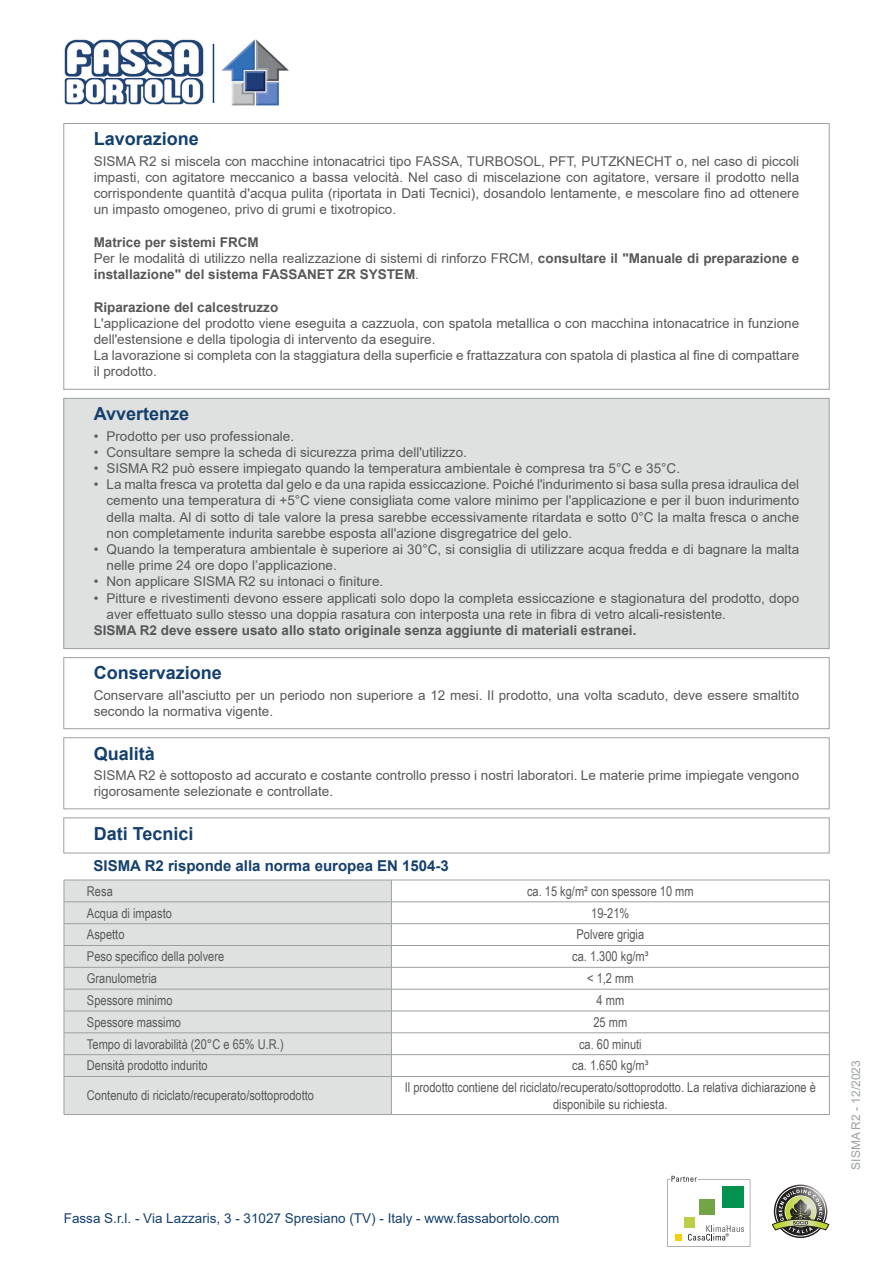
<style>
.page{position:relative;width:893px;height:1263px;background:#fff}
.page>*{position:absolute;margin:0;border:0;box-sizing:border-box;transform-origin:0 0}
.Titolo{font:700 18px "Arial";color:#15406e}
.Sottotitolo{font:700 15px "Arial";color:#15406e}
.Lavorazione{font:13.5px/16.2px "Arial";color:#57585a}
.normale_centrato{font:13.5px/16.2px "Arial Narrow";color:#57585a;text-align:center}
.normale_sx{font:13.5px "Arial Narrow";color:#57585a}
.Lavorazione-2{font:700 13.5px/16.2px "Arial";color:#57585a}
.Qualita{font:13.5px/16.2px "Arial";color:#57585a}
.Conservazione{font:13.5px/16.2px "Arial";color:#57585a}
.Note{font:700 13.5px "Arial";color:#57585a}
.t1{font:13.5px "Arial";color:#15406e}
.Grassetto{font:700 13.5px "Arial";color:#57585a}
.t2{font:12px "Arial";color:#9ba1a4}
.s1{font-weight:400}
</style>
<div class="page">
<div style="left:64px;top:123px;width:765px;height:266px;border:1px solid #9ba1a4"></div>
<div style="left:64px;top:398px;width:765px;height:251px;background:#dfe1e1"></div>
<div style="left:64px;top:398px;width:765px;height:251px;border:1px solid #9ba1a4"></div>
<div style="left:64px;top:657px;width:765px;height:72px;border:1px solid #9ba1a4"></div>
<div style="left:64px;top:737px;width:765px;height:72px;border:1px solid #9ba1a4"></div>
<div style="left:64px;top:818px;width:765px;height:35px;border:1px solid #9ba1a4"></div>
<div style="left:65px;top:881px;width:326px;height:233px;background:#dfe1e1"></div>
<hr style="left:64px;top:880px;width:327px;height:1px;background:#9ba1a4">
<hr style="left:391px;top:880px;width:439px;height:1px;background:#9ba1a4">
<hr style="left:64px;top:901px;width:327px;height:1px;background:#9ba1a4">
<hr style="left:391px;top:901px;width:439px;height:1px;background:#9ba1a4">
<hr style="left:64px;top:923px;width:327px;height:1px;background:#9ba1a4">
<hr style="left:391px;top:923px;width:439px;height:1px;background:#9ba1a4">
<hr style="left:64px;top:945px;width:327px;height:1px;background:#9ba1a4">
<hr style="left:391px;top:945px;width:439px;height:1px;background:#9ba1a4">
<hr style="left:64px;top:967px;width:327px;height:1px;background:#9ba1a4">
<hr style="left:391px;top:967px;width:439px;height:1px;background:#9ba1a4">
<hr style="left:64px;top:989px;width:327px;height:1px;background:#9ba1a4">
<hr style="left:391px;top:989px;width:439px;height:1px;background:#9ba1a4">
<hr style="left:64px;top:1011px;width:327px;height:1px;background:#9ba1a4">
<hr style="left:391px;top:1011px;width:439px;height:1px;background:#9ba1a4">
<hr style="left:64px;top:1032px;width:327px;height:1px;background:#9ba1a4">
<hr style="left:391px;top:1032px;width:439px;height:1px;background:#9ba1a4">
<hr style="left:64px;top:1054px;width:327px;height:1px;background:#9ba1a4">
<svg style="left:64px;top:880px;width:1px;height:196px"></svg>
<hr style="left:391px;top:1054px;width:439px;height:1px;background:#9ba1a4">
<svg style="left:391px;top:880px;width:1px;height:196px"></svg>
<svg style="left:829px;top:880px;width:1px;height:196px"></svg>
<hr style="left:64px;top:1076px;width:327px;height:1px;background:#9ba1a4">
<hr style="left:64px;top:1077px;width:1px;height:37px;background:#9ba1a4">
<hr style="left:64px;top:1114px;width:327px;height:1px;background:#9ba1a4">
<hr style="left:391px;top:1076px;width:439px;height:1px;background:#9ba1a4">
<hr style="left:391px;top:1077px;width:1px;height:37px;background:#9ba1a4">
<hr style="left:829px;top:1077px;width:1px;height:37px;background:#9ba1a4">
<hr style="left:391px;top:1114px;width:439px;height:1px;background:#9ba1a4">
<svg style="left:667px;top:1176px;width:83px;height:71px"></svg>
<svg style="left:772px;top:1186px;width:57px;height:50px"></svg>
<img style="left:64px;top:39px;width:140px;height:66px">
<hr style="left:213px;top:44px;width:1px;height:59px;background:#15406e">
<img style="left:221px;top:39px;width:68px;height:67px">
<p class="Titolo" style="left:94px;top:126px;width:107px">Lavorazione</p>
<p class="Lavorazione" style="left:94px;top:153px;width:707px;text-align:justify">SISMA R2 si miscela con macchine intonacatrici tipo FASSA, TURBOSOL, PFT, PUTZKNECHT o, nel caso di piccoli impasti, con agitatore meccanico a bassa velocità. Nel caso di miscelazione con agitatore, versare il prodotto nella corrispondente quantità d'acqua pulita (riportata in Dati Tecnici), dosandolo lentamente, e mescolare fino ad ottenere un impasto omogeneo, privo di grumi e tixotropico.</p>
<p class="Grassetto" style="left:94px;top:233px;width:167px">Matrice per sistemi FRCM</p>
<p class="Lavorazione-2" style="left:94px;top:250px;width:707px"><span class="s1">Per le modalità di utilizzo nella realizzazione di sistemi di rinforzo FRCM,</span> consultare il "Manuale di preparazione e installazione" del sistema FASSANET ZR SYSTEM<span class="s1">.</span></p>
<p class="Grassetto" style="left:94px;top:297px;width:186px">Riparazione del calcestruzzo</p>
<p class="Lavorazione" style="left:94px;top:315px;width:707px">L'applicazione del prodotto viene eseguita a cazzuola, con spatola metallica o con macchina intonacatrice in funzione dell'estensione e della tipologia di intervento da eseguire.</p>
<p class="Lavorazione" style="left:94px;top:347px;width:707px">La lavorazione si completa con la staggiatura della superficie e frattazzatura con spatola di plastica al fine di compattare il prodotto.</p>
<p class="Titolo" style="left:94px;top:401px;width:97px">Avvertenze</p>
<p class="Lavorazione" style="left:94px;top:428px;width:202px">• Prodotto per uso professionale.</p>
<p class="Lavorazione" style="left:94px;top:444px;width:375px">• Consultare sempre la scheda di sicurezza prima dell'utilizzo.</p>
<p class="Lavorazione" style="left:94px;top:460px;width:588px">• SISMA R2 può essere impiegato quando la temperatura ambientale è compresa tra 5°C e 35°C.</p>
<p class="Lavorazione" style="left:106px;top:476px;width:694px;text-align:justify;text-indent:-13px">• La malta fresca va protetta dal gelo e da una rapida essiccazione. Poiché l'indurimento si basa sulla presa idraulica del cemento una temperatura di +5°C viene consigliata come valore minimo per l'applicazione e per il buon indurimento della malta. Al di sotto di tale valore la presa sarebbe eccessivamente ritardata e sotto 0°C la malta fresca o anche non completamente indurita sarebbe esposta all'azione disgregatrice del gelo.</p>
<p class="Lavorazione" style="left:106px;top:541px;width:694px;text-indent:-13px">• Quando la temperatura ambientale è superiore ai 30°C, si consiglia di utilizzare acqua fredda e di bagnare la malta nelle prime 24 ore dopo l’applicazione.</p>
<p class="Lavorazione" style="left:94px;top:573px;width:291px">• Non applicare SISMA R2 su intonaci o finiture.</p>
<p class="Lavorazione" style="left:106px;top:590px;width:694px;text-indent:-13px">• Pitture e rivestimenti devono essere applicati solo dopo la completa essiccazione e stagionatura del prodotto, dopo aver effettuato sullo stesso una doppia rasatura con interposta una rete in fibra di vetro alcali-resistente.</p>
<p class="Note" style="left:94px;top:621px;width:544px">SISMA R2 deve essere usato allo stato originale senza aggiunte di materiali estranei.</p>
<p class="Titolo" style="left:94px;top:660px;width:130px">Conservazione</p>
<p class="Conservazione" style="left:94px;top:687px;width:707px">Conservare all'asciutto per un periodo non superiore a 12 mesi. Il prodotto, una volta scaduto, deve essere smaltito secondo la normativa vigente.</p>
<p class="Titolo" style="left:94px;top:740px;width:63px">Qualità</p>
<p class="Qualita" style="left:94px;top:767px;width:707px">SISMA R2 è sottoposto ad accurato e costante controllo presso i nostri laboratori. Le materie prime impiegate vengono rigorosamente selezionate e controllate.</p>
<p class="Titolo" style="left:94px;top:821px;width:101px">Dati Tecnici</p>
<p class="Sottotitolo" style="left:94px;top:855px;width:357px">SISMA R2 risponde alla norma europea EN 1504-3</p>
<p class="normale_sx" style="left:87px;top:881px;width:27px">Resa</p>
<p class="normale_centrato" style="left:527px;top:882px;width:168px">ca. 15 kg/m² con spessore 10 mm</p>
<p class="normale_sx" style="left:87px;top:903px;width:86px">Acqua di impasto</p>
<p class="normale_centrato" style="left:591px;top:904px;width:40px">19-21%</p>
<p class="normale_sx" style="left:87px;top:925px;width:39px">Aspetto</p>
<p class="normale_centrato" style="left:577px;top:926px;width:69px">Polvere grigia</p>
<p class="normale_sx" style="left:87px;top:947px;width:139px">Peso specifico della polvere</p>
<p class="normale_centrato" style="left:572px;top:948px;width:78px">ca. 1.300 kg/m³</p>
<p class="normale_sx" style="left:87px;top:968px;width:72px">Granulometria</p>
<p class="normale_centrato" style="left:587px;top:970px;width:48px">&lt; 1,2 mm</p>
<p class="normale_sx" style="left:87px;top:990px;width:87px">Spessore minimo</p>
<p class="normale_centrato" style="left:597px;top:991px;width:29px">4 mm</p>
<p class="normale_sx" style="left:87px;top:1012px;width:96px">Spessore massimo</p>
<p class="normale_centrato" style="left:593px;top:1013px;width:35px">25 mm</p>
<p class="normale_sx" style="left:87px;top:1034px;width:198px">Tempo di lavorabilità (20°C e 65% U.R.)</p>
<p class="normale_centrato" style="left:579px;top:1035px;width:64px">ca. 60 minuti</p>
<p class="normale_sx" style="left:87px;top:1056px;width:122px">Densità prodotto indurito</p>
<p class="normale_centrato" style="left:572px;top:1057px;width:78px">ca. 1.650 kg/m³</p>
<p class="normale_sx" style="left:87px;top:1086px;width:229px">Contenuto di riciclato/recuperato/sottoprodotto</p>
<p class="normale_centrato" style="left:405px;top:1079px;width:413px">Il prodotto contiene del riciclato/recuperato/sottoprodotto. La relativa dichiarazione è disponibile su richiesta.</p>
<p class="t1" style="left:64px;top:1208px;width:497px">Fassa S.r.l. - Via Lazzaris, 3 - 31027 Spresiano (TV) - Italy - www.fassabortolo.com</p>
<p class="t2" style="left:848px;top:1170px;width:111px;rotate:-90deg">SISMA R2 - 12/2023</p>
</div>
